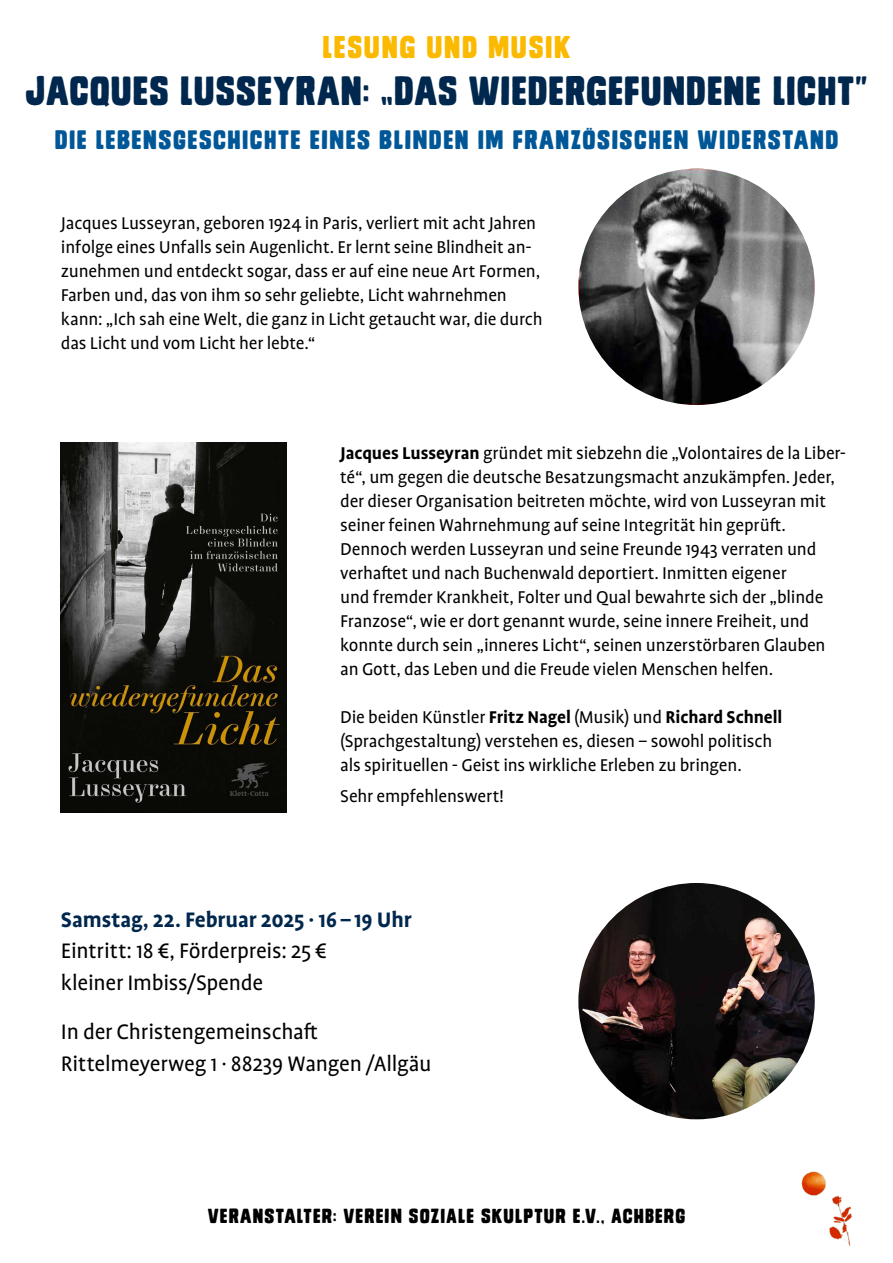
<style>
.page{position:relative;width:893px;height:1263px;background:#fff}
.page>*{position:absolute;margin:0;border:0;box-sizing:border-box;transform-origin:0 0}
.t1{font:39px "Monstro Solid";letter-spacing:.025em;color:#00274d}
.t2{font:30px "Monstro Solid";letter-spacing:.06em;color:#fbba00}
.t3{font:25.5px "Monstro Solid";letter-spacing:.06em;color:#005797}
.t4{font:24px/31.5px "Profile Pro";letter-spacing:-.01em;color:#000}
.t5{font:700 24px "Profile Pro";letter-spacing:-.005em;color:#00274d}
.t6{font:19.5px/24px "Profile Pro";letter-spacing:-.01em;color:#000}
.t7{font:19.5px "Monstro Solid";letter-spacing:.06em;color:#000}
.s1{font-weight:700}
</style>
<div class="page">
<img style="left:61px;top:442px;width:226px;height:370px">
<img style="left:801px;top:1171px;width:51px;height:75px">
<img style="left:578px;top:169px;width:237px;height:236px;border-radius:118px">
<img style="left:578px;top:883px;width:237px;height:236px;border-radius:118px">
<h2 class="t2" style="left:322px;top:31px;width:250px">LESUNG UND MUSIK</h2>
<h1 class="t1" style="left:26px;top:69px;width:843px">JACQUES LUSSEYRAN: „DAS WIEDERGEFUNDENE LICHT“</h1>
<h3 class="t3" style="left:55px;top:126px;width:785px">DIE LEBENSGESCHICHTE EINES BLINDEN IM FRANZÖSISCHEN WIDERSTAND</h3>
<p class="t6" style="left:61px;top:212px;width:483px">Jacques Lusseyran, geboren 1924 in Paris, verliert mit acht Jahren infolge eines Unfalls sein Augenlicht. Er lernt seine Blindheit an&shy;zunehmen und entdeckt sogar, dass er auf eine neue Art Formen, Farben und, das von ihm so sehr geliebte, Licht wahrnehmen kann: „Ich sah eine Welt, die ganz in Licht getaucht war, die durch das Licht und vom Licht her lebte.“</p>
<p class="t6" style="left:340px;top:441px;width:507px"><span class="s1">Jacques Lusseyran</span> gründet mit siebzehn die „Volontaires de la Liber&shy;té“, um gegen die deutsche Besatzungsmacht anzukämpfen. Jeder, der dieser Organisation beitreten möchte, wird von Lusseyran mit seiner feinen Wahrnehmung auf seine Integrität hin geprüft.<br>Dennoch werden Lusseyran und seine Freunde 1943 verraten und verhaftet und nach Buchenwald deportiert. Inmitten eigener<br>und fremder Krankheit, Folter und Qual bewahrte sich der „blinde Franzose“, wie er dort genannt wurde, seine innere Freiheit, und konnte durch sein „inneres Licht“, seinen unzerstörbaren Glauben an Gott, das Leben und die Freude vielen Menschen helfen.</p>
<p class="t6" style="left:340px;top:705px;width:444px">Die beiden Künstler <span class="s1">Fritz Nagel</span> (Musik) und <span class="s1">Richard Schnell </span>(Sprachgestaltung) verstehen es, diesen – sowohl politisch als spirituellen - Geist ins wirkliche Erleben zu bringen.</p>
<p class="t6" style="left:340px;top:785px;width:165px">Sehr empfehlenswert!</p>
<p class="t5" style="left:61px;top:905px;width:352px">Samstag, 22. Februar 2025 · 16 – 19 Uhr</p>
<p class="t4" style="left:61px;top:936px;width:268px">Eintritt: 18 €, Förderpreis: 25 € kleiner Imbiss/Spende</p>
<p class="t4" style="left:61px;top:1017px;width:372px">In der Christengemeinschaft<br>Rittelmeyerweg 1 · 88239 Wangen /Allgäu</p>
<p class="t7" style="left:208px;top:1205px;width:479px">VERANSTALTER: VEREIN SOZIALE SKULPTUR E.V., ACHBERG</p>
</div>
